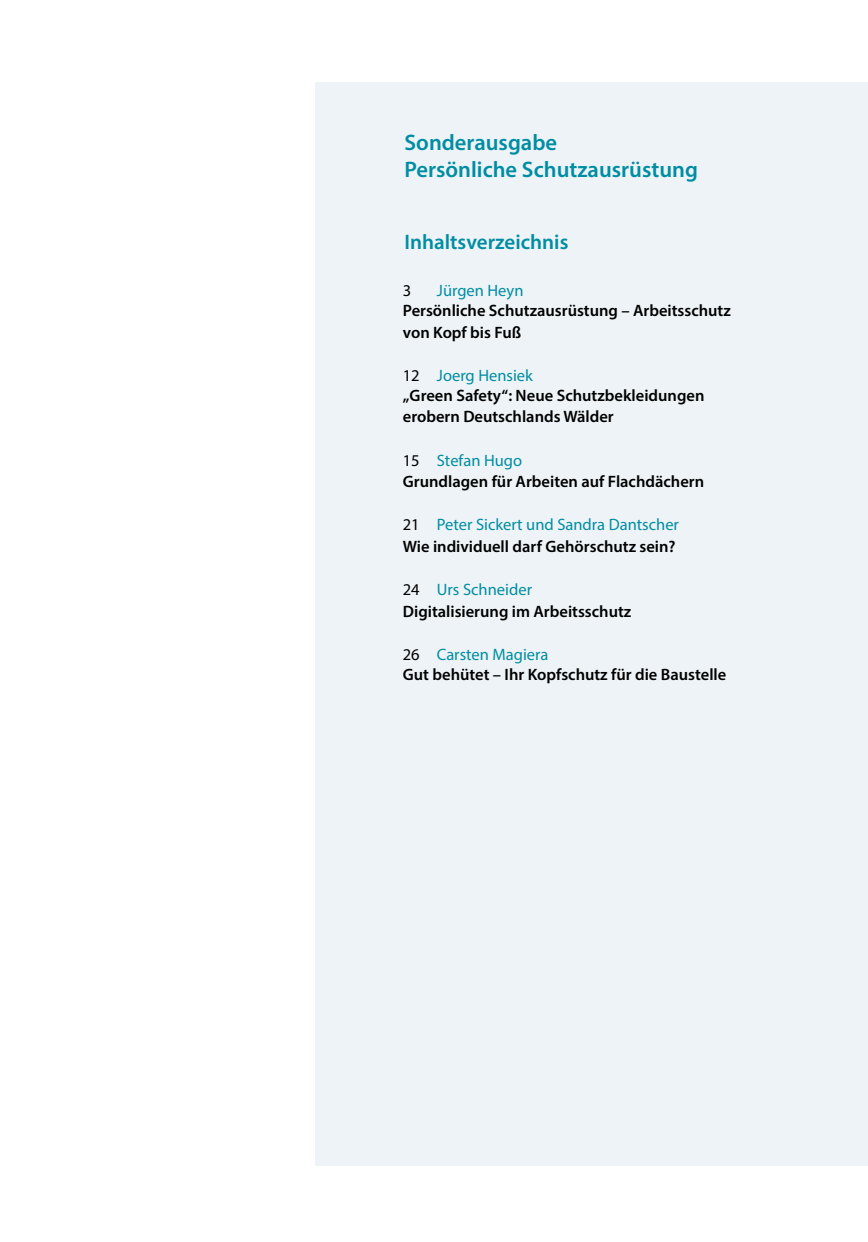
<style>
.page{position:relative;width:868px;height:1242px;background:#fff}
.page>*{position:absolute;margin:0;border:0;box-sizing:border-box;transform-origin:0 0}
.t1{font:600 22.5px/27px "Myriad Pro";color:#008da3}
.t2{font:600 21px "Myriad Pro";color:#008da3}
.t3{font:600 16.5px/21.6px "Myriad Pro";color:#000}
.t4{font:16.5px "Myriad Pro";color:#008da3}
.t5{font:16.5px "Myriad Pro";color:#000}
.s1{font-weight:400}
.s2{font-weight:400;color:#008da3}
</style>
<div class="page">
<div style="left:315px;top:82px;width:552px;height:1083px;background:#edf3f6"></div>
<h1 class="t1" style="left:404px;top:128px;width:295px">Sonderausgabe<br>Persönliche Schutzausrüstung</h1>
<p class="t2" style="left:404px;top:228px;width:165px">Inhaltsverzeichnis</p>
<p class="t5" style="left:403px;top:281px;width:10px">3</p>
<p class="t4" style="left:437px;top:281px;width:88px">Jürgen Heyn</p>
<p class="t3" style="left:403px;top:299px;width:329px">Persönliche Schutzausrüstung – Arbeitsschutz von Kopf bis Fuß</p>
<p class="t3" style="left:403px;top:365px;width:303px;line-height:19.8px"><span class="s1">12</span> <span class="s2">Joerg Hensiek<br></span>„Green Safety“: Neue Schutzbekleidungen</p>
<p class="t3" style="left:403px;top:405px;width:212px">erobern Deutschlands Wälder</p>
<p class="t3" style="left:403px;top:449px;width:303px"><span class="s1">15</span> <span class="s2">Stefan Hugo<br></span>Grundlagen für Arbeiten auf Flachdächern</p>
<p class="t3" style="left:403px;top:513px;width:277px"><span class="s1">21</span> <span class="s2">Peter Sickert und Sandra Dantscher<br></span>Wie individuell darf Gehörschutz sein?</p>
<p class="t3" style="left:403px;top:578px;width:230px"><span class="s1">24</span> <span class="s2">Urs Schneider<br></span>Digitalisierung im Arbeitsschutz</p>
<p class="t3" style="left:403px;top:644px;width:325px;line-height:19.8px"><span class="s1">26</span> <span class="s2">Carsten Magiera<br></span>Gut behütet – Ihr Kopfschutz für die Baustelle</p>
</div>
